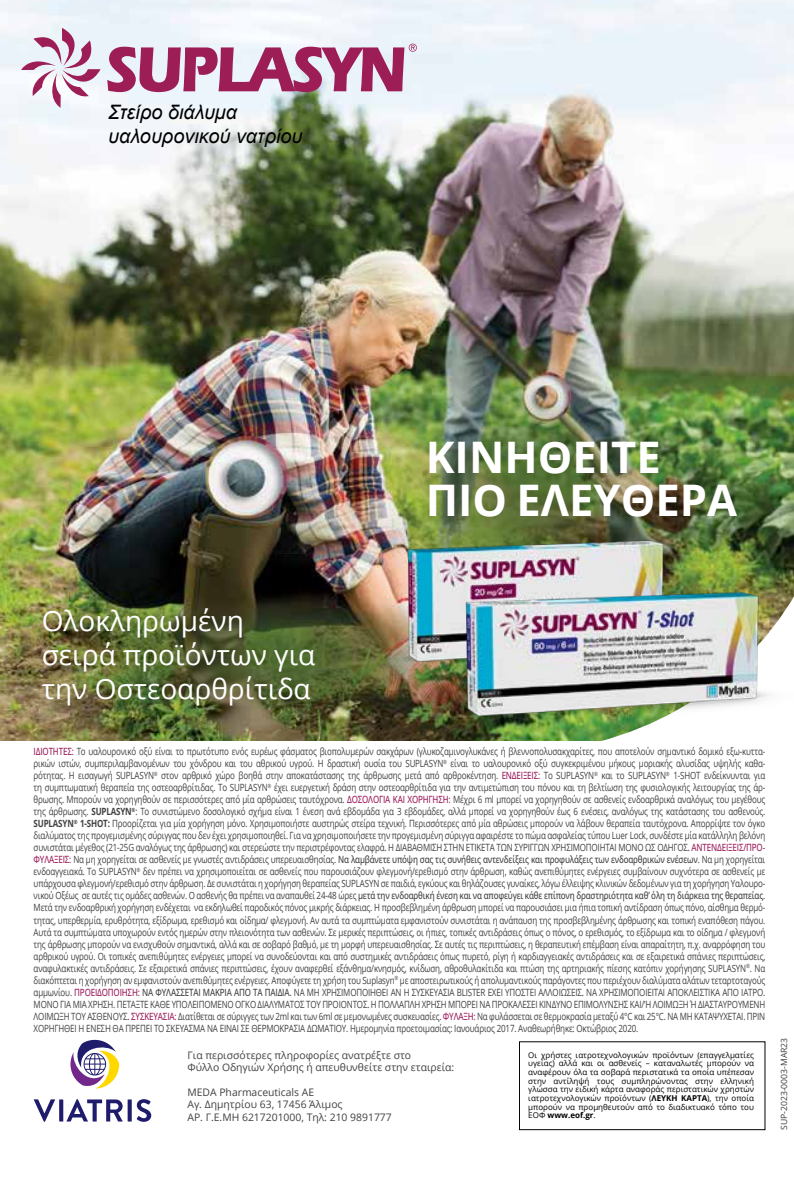
<style>
.page{position:relative;width:794px;height:1191px;background:#fff}
.page>*{position:absolute;margin:0;border:0;box-sizing:border-box;transform-origin:0 0}
.t1{font:700 43.57px/43.1px "Open Sans";color:#fff}
.t2{font:28px/33.6px "Open Sans";color:#fff}
.t3{font:italic 19.95px/23.8px "Arial";color:#000}
.t4{font:10.33px/12.4px "Open Sans";color:#414042}
.t5{font:9.97px/12.1px "Open Sans";letter-spacing:-.02em;color:#414042;text-align:justify;scale:.8 1}
.t6{font:8.58px "Open Sans";color:#414042}
.t7{font:8.05px/8.8px "Open Sans";color:#000;text-align:justify}
.s1{font-weight:500;color:#9d1e5d}
.s2{font-weight:700}
.s3{font-weight:500}
</style>
<div class="page">
<img style="left:0;top:0;width:794px;height:740px">
<svg style="left:21px;top:28px;width:80px;height:80px"></svg>
<svg style="left:107px;top:44px;width:310px;height:48px;background:#c183a5"></svg>
<div style="left:519px;top:1041px;width:246px;height:89px;border:1px solid #000"></div>
<svg style="left:34px;top:1099px;width:117px;height:22px"></svg>
<svg style="left:70px;top:1039px;width:49px;height:49px"></svg>
<svg style="left:706px;top:516px;width:88px;height:33px;background:#4b6037"></svg>
<img style="left:360px;top:502px;width:346px;height:207px">
<img style="left:414px;top:549px;width:380px;height:192px">
<h3 class="t3" style="left:108px;top:101px;width:196px">Στείρο διάλυμα υαλουρονικού νατρίου</h3>
<h1 class="t1" style="left:426px;top:434px;width:313px">ΚΙΝΗΘΕΙΤΕ<br>ΠΙΟ ΕΛΕΥΘΕΡΑ</h1>
<h2 class="t2" style="left:42px;top:603px;width:275px">Ολοκληρωμένη σειρά προϊόντων για την Οστεοαρθρίτιδα</h2>
<p class="t5" style="left:34px;top:745px;width:916px"><span class="s1">ΙΔΙΟΤΗΤΕΣ:</span> Το υαλουρονικό οξύ είναι το πρωτότυπο ενός ευρέως φάσματος βιοπολυμερών σακχάρων (γλυκοζαμινογλυκάνες ή βλεννοπολυσακχαρίτες, που αποτελούν σημαντικό δομικό εξω-κυττα&shy;ρικών ιστών, συμπεριλαμβανομένων του χόνδρου και του αθρικού υγρού. Η δραστική ουσία του SUPLASYN<sup>®</sup> είναι το υαλουρονικό οξύ συγκεκριμένου μήκους μοριακής αλυσίδας υψηλής καθα&shy;ρότητας. Η εισαγωγή SUPLASYN<sup>®</sup> στον αρθρικό χώρο βοηθά στην αποκατάστασης της άρθρωσης μετά από αρθροκέντηση. <span class="s1">ΕΝΔΕΙΞΕΙΣ:</span> Το SUPLASYN<sup>®</sup> και το SUPLASYN<sup>®</sup> 1-SHOT ενδείκνυνται για τη συμπτωματική θεραπεία της οστεοαρθρίτιδας. Το SUPLASYN<sup>®</sup> έχει ευεργετική δράση στην οστεοαρθρίτιδα για την αντιμετώπιση του πόνου και τη βελτίωση της φυσιολογικής λειτουργίας της άρ&shy;θρωσης. Μπορούν να χορηγηθούν σε περισσότερες από μία αρθρώσεις ταυτόχρονα. <span class="s1">ΔΟΣΟΛΟΓΙΑ ΚΑΙ ΧΟΡΗΓΗΣΗ:</span> Μέχρι 6 ml μπορεί να χορηγηθούν σε ασθενείς ενδοαρθρικά αναλόγως του μεγέθους της άρθρωσης. <span class="s2">SUPLASYN</span><sup>®</sup>: Το συνιστώμενο δοσολογικό σχήμα είναι 1 ένεση ανά εβδομάδα για 3 εβδομάδες, αλλά μπορεί να χορηγηθούν έως 6 ενέσεις, αναλόγως της κατάστασης του ασθενούς.<br><span class="s2">SUPLASYN</span><sup>®</sup> <span class="s2">1-SHOT:</span> Προορίζεται για μία χορήγηση μόνο. Χρησιμοποιήστε αυστηρώς στείρα τεχνική. Περισσότερες από μία αθρώσεις μπορούν να λάβουν θεραπεία ταυτόχρονα. Απορρίψτε τον όγκο διαλύματος της προγεμισμένης σύριγγας που δεν έχει χρησιμοποιηθεί. Για να χρησιμοποιήσετε την προγεμισμένη σύριγγα αφαιρέστε το πώμα ασφαλείας τύπου Luer Lock, συνδέστε μία κατάλληλη βελόνη συνιστάται μέγεθος (21-25G αναλόγως της άρθρωσης) και στερεώστε την περιστρέφοντας ελαφρά. Η ΔΙΑΒΑΘΜΙΣΗ ΣΤΗΝ ΕΤΙΚΕΤΑ ΤΩΝ ΣΥΡΙΓΓΩΝ ΧΡΗΣΙΜΟΠΟΙΗΤΑΙ ΜΟΝΟ ΩΣ ΟΔΗΓΟΣ<span class="s3">.</span> <span class="s1">ΑΝΤΕΝΔΕΙΞΕΙΣ/ΠΡΟ-ΦΥΛΑΞΕΙΣ:</span> Να μη χορηγείται σε ασθενείς με γνωστές αντιδράσεις υπερευαισθησίας. <span class="s3">Να λαμβάνετε υπόψη σας τις συνήθεις αντενδείξεις και προφυλάξεις των ενδοαρθρικών ενέσεων</span>. Να μη χορηγείται ενδοαγγειακά. Το SUPLASYN<sup>®</sup> δεν πρέπει να χρησιμοποιείται σε ασθενείς που παρουσιάζουν φλεγμονή/ερεθισμό στην άρθρωση, καθώς ανεπιθύμητες ενέργειες συμβαίνουν συχνότερα σε ασθενείς με υπάρχουσα φλεγμονή/ερεθισμό στην άρθρωση. Δε συνιστάται η χορήγηση θεραπείας SUPLASYN σε παιδιά, εγκύους και θηλάζουσες γυναίκες, λόγω έλλειψης κλινικών δεδομένων για τη χορήγηση Υαλουρο&shy;νικού Οξέως σε αυτές τις ομάδες ασθενών. Ο ασθενής θα πρέπει να αναπαυθεί 24-48 ώρες <span class="s3">μετά την ενδοαρθική ένεση και να αποφεύγει κάθε επίπονη δραστηριότητα καθ’ όλη τη διάρκεια της θεραπείας</span>.<br>Μετά την ενδοαρθρική χορήγηση ενδέχεται να εκδηλωθεί παροδικός πόνος μικρής διάρκειας. Η προσβεβλημένη άρθρωση μπορεί να παρουσιάσει μια ήπια τοπική αντίδραση όπως πόνο, αίσθημα θερμό&shy;τητας, υπερθερμία, ερυθρότητα, εξίδρωμα, ερεθισμό και οίδημα/ φλεγμονή. Αν αυτά τα συμπτώματα εμφανιστούν συνιστάται η ανάπαυση της προσβεβλημένης άρθρωσης και τοπική εναπόθεση πάγου.<br>Αυτά τα συμπτώματα υποχωρούν εντός ημερών στην πλειονότητα των ασθενών. Σε μερικές περιπτώσεις, οι ήπιες, τοπικές αντιδράσεις όπως ο πόνος, ο ερεθισμός, το εξίδρωμα και το οίδημα / φλεγμονή της άρθρωσης μπορούν να ενισχυθούν σημαντικά, αλλά και σε σοβαρό βαθμό, με τη μορφή υπερευαισθησίας. Σε αυτές τις περιπτώσεις, η θεραπευτική επέμβαση είναι απαραίτητη, π.χ. αναρρόφηση του αρθρικού υγρού. Οι τοπικές ανεπιθύμητες ενέργειες μπορεί να συνοδεύονται και από συστημικές αντιδράσεις όπως πυρετό, ρίγη ή καρδιαγγειακές αντιδράσεις και σε εξαιρετικά σπάνιες περιπτώσεις, αναφυλακτικές αντιδράσεις. Σε εξαιρετικά σπάνιες περιπτώσεις, έχουν αναφερθεί εξάνθημα/κνησμός, κνίδωση, αθροθυλακίτιδα και πτώση της αρτηριακής πίεσης κατόπιν χορήγησης SUPLASYN<sup>®</sup>. Να διακόπτεται η χορήγηση αν εμφανιστούν ανεπιθύμητες ενέργειες. Αποφύγετε τη χρήση του Suplasyn<sup>®</sup> με αποστειρωτικούς ή απολυμαντικούς παράγοντες που περιέχουν διαλύματα αλάτων τεταρτοταγούς αμμωνίου. <span class="s1">ΠΡΟΕΙΔΟΠΟΙΗΣΗ:</span> <span class="s3">ΝΑ ΦΥΛΑΣΣΕΤΑΙ ΜΑΚΡΙΑ ΑΠΟ ΤΑ ΠΑΙΔΙΑ.</span> ΝΑ ΜΗ ΧΡΗΣΙΜΟΠΟΙΗΘΕΙ ΑΝ Η ΣΥΣΚΕΥΑΣΙΑ BLISTER ΕΧΕΙ ΥΠΟΣΤΕΙ ΑΛΛΟΙΩΣΕΙΣ<span class="s3">.</span> ΝΑ ΧΡΗΣΙΜΟΠΟΙΕΙΤΑΙ ΑΠΟΚΛΕΙΣΤΙΚΑ ΑΠΟ ΙΑΤΡΟ.<br>ΜΟΝΟ ΓΙΑ ΜΙΑ ΧΡΗΣΗ. ΠΕΤΑΞΤΕ ΚΑΘΕ ΥΠΟΛΕΙΠΟΜΕΝΟ ΟΓΚΟ ΔΙΑΛΥΜΑΤΟΣ ΤΟΥ ΠΡΟΙΟΝΤΟΣ. Η ΠΟΛΛΑΠΛΗ ΧΡΗΣΗ ΜΠΟΡΕΙ ΝΑ ΠΡΟΚΑΛΕΣΕΙ ΚΙΝΔΥΝΟ ΕΠΙΜΟΛΥΝΣΗΣ ΚΑΙ/’Η ΛΟΙΜΩΞΗ Ή ΔΙΑΣΤΑΥΡΟΥΜΕΝΗ ΛΟΙΜΩΞΗ ΤΟΥ ΑΣΘΕΝΟΥΣ<span class="s3">.</span> <span class="s1">ΣΥΣΚΕΥΑΣΙΑ:</span> Διατίθεται σε σύριγγες των 2ml και των 6ml σε μεμονωμένες συσκευασίες. <span class="s1">ΦΥΛΑΞΗ:</span> Να φυλάσσεται σε θερμοκρασία μεταξύ 4°C και 25°C. ΝΑ ΜΗ ΚΑΤΑΨΥΧΕΤΑΙ. ΠΡΙΝ ΧΟΡΗΓΗΘΕΙ Η ΕΝΕΣΗ ΘΑ ΠΡΕΠΕΙ ΤΟ ΣΚΕΥΑΣΜΑ ΝΑ ΕΙΝΑΙ ΣΕ ΘΕΡΜΟΚΡΑΣΙΑ ΔΩΜΑΤΙΟΥ. Ημερομηνία προετοιμασίας: Ιανουάριος 2017. Αναθεωρήθηκε: Οκτώβριος 2020.</p>
<p class="t4" style="left:187px;top:1048px;width:268px">Για περισσότερες πληροφορίες ανατρέξτε στο<br>Φύλλο Οδηγιών Χρήσης ή απευθυνθείτε στην εταιρεία:</p>
<p class="t4" style="left:187px;top:1085px;width:206px">MEDA Pharmaceuticals ΑΕ<br>Αγ. Δημητρίου 63, 17456 Άλιμος<br>ΑΡ. Γ.Ε.ΜΗ 6217201000, Τηλ: 210 9891777</p>
<p class="t7" style="left:528px;top:1050px;width:227px">Οι χρήστες ιατροτεχνολογικών προϊόντων (επαγγελματίες υγείας) αλλά και οι ασθενείς – καταναλωτές μπορούν να αναφέρουν όλα τα σοβαρά περιστατικά τα οποία υπέπεσαν στην αντίληψή τους συμπληρώνοντας στην ελληνική γλώσσα την ειδική κάρτα αναφοράς περιστατικών χρηστών ιατροτεχνολογικών προϊόντων (<span class="s2">ΛΕΥΚΗ ΚΑΡΤΑ</span>), την οποία μπορούν να προμηθευτούν από το διαδικτυακό τόπο του ΕΟΦ <span class="s2">www.eof.gr</span>.</p>
<p class="t6" style="left:778px;top:1130px;width:94px;rotate:-90deg">SUP-2023-0003-MAR23</p>
</div>
